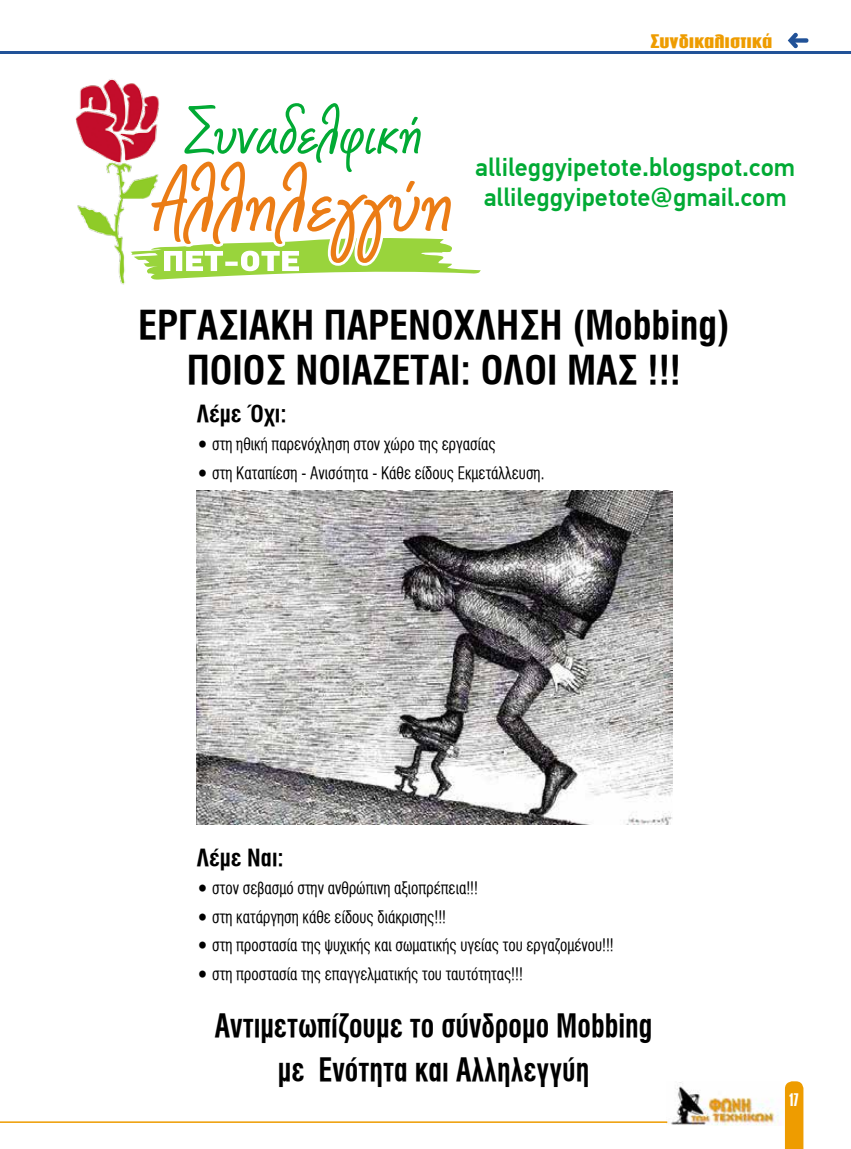
<style>
.page{position:relative;width:851px;height:1149px;background:#fff}
.page>*{position:absolute;margin:0;border:0;box-sizing:border-box;transform-origin:0 0}
.t1{font:39.75px/45.5px "UB Helvetica Cond Bold";color:#000;text-align:center}
.t2{font:32.25px/44.1px "UB Helvetica Cond Bold";color:#000;text-align:center;scale:.9 1}
.t3{font:500 25.65px/30.9px "PF Din Text Pro";color:#01aa34;text-align:center}
.t4{font:23.7px "UB Helvetica Cond Bold";color:#000}
.t5{font:800 19.5px "CF Eteocles";color:#ee9c00;scale:1.2 1}
.t6{font:17.25px "UB Helvetica Cond";color:#000;scale:.9 1}
.t7{font:15.6px "CF Compacta BT Roman";color:#fff}
</style>
<div class="page">
<hr style="left:0;top:1120px;width:667px;height:2px;background:#ee9c00">
<svg style="left:787px;top:33px;width:21px;height:15px"></svg>
<hr style="left:0;top:52px;width:850px;height:2px;background:#215298">
<svg style="left:784px;top:1081px;width:19px;height:67px"></svg>
<img style="left:666px;top:1082px;width:113px;height:42px">
<img style="left:75px;top:79px;width:84px;height:153px">
<svg style="left:95px;top:103px;width:386px;height:182px"></svg>
<img style="left:197px;top:490px;width:475px;height:333px">
<p class="t5" style="left:650px;top:31px;width:103px">Συνδικαλιστικά</p>
<h3 class="t3" style="left:475px;top:152px;width:321px">allileggyipetote.blogspot.com allileggyipetote@gmail.com</h3>
<h1 class="t1" style="left:138px;top:302px;width:593px">ΕΡΓΑΣΙΑΚΗ ΠΑΡΕΝΟΧΛΗΣΗ (Mobbing)<br>ΠΟΙΟΣ ΝΟΙΑΖΕΤΑΙ: ΟΛΟΙ ΜΑΣ !!!</h1>
<h3 class="t4" style="left:197px;top:400px;width:91px">Λέμε Όχι:</h3>
<p class="t6" style="left:197px;top:435px;width:333px">• στη ηθική παρενόχληση στον χώρο της εργασίας</p>
<p class="t6" style="left:197px;top:463px;width:387px">• στη Καταπίεση - Ανισότητα - Κάθε είδους Εκμετάλλευση.</p>
<h3 class="t4" style="left:197px;top:844px;width:88px">Λέμε Ναι:</h3>
<p class="t6" style="left:197px;top:878px;width:314px">• στον σεβασμό στην ανθρώπινη αξιοπρέπεια!!!</p>
<p class="t6" style="left:197px;top:907px;width:278px">• στη κατάργηση κάθε είδους διάκρισης!!!</p>
<p class="t6" style="left:197px;top:935px;width:464px">• στη προστασία της ψυχικής και σωματικής υγείας του εργαζομένου!!!</p>
<p class="t6" style="left:197px;top:963px;width:363px">• στη προστασία της επαγγελματικής του ταυτότητας!!!</p>
<h2 class="t2" style="left:215px;top:1003px;width:488px">Αντιμετωπίζουμε το σύνδρομο Mobbing με Ενότητα και Αλληλεγγύη</h2>
<p class="t7" style="left:789px;top:1090px;width:11px">17</p>
</div>
